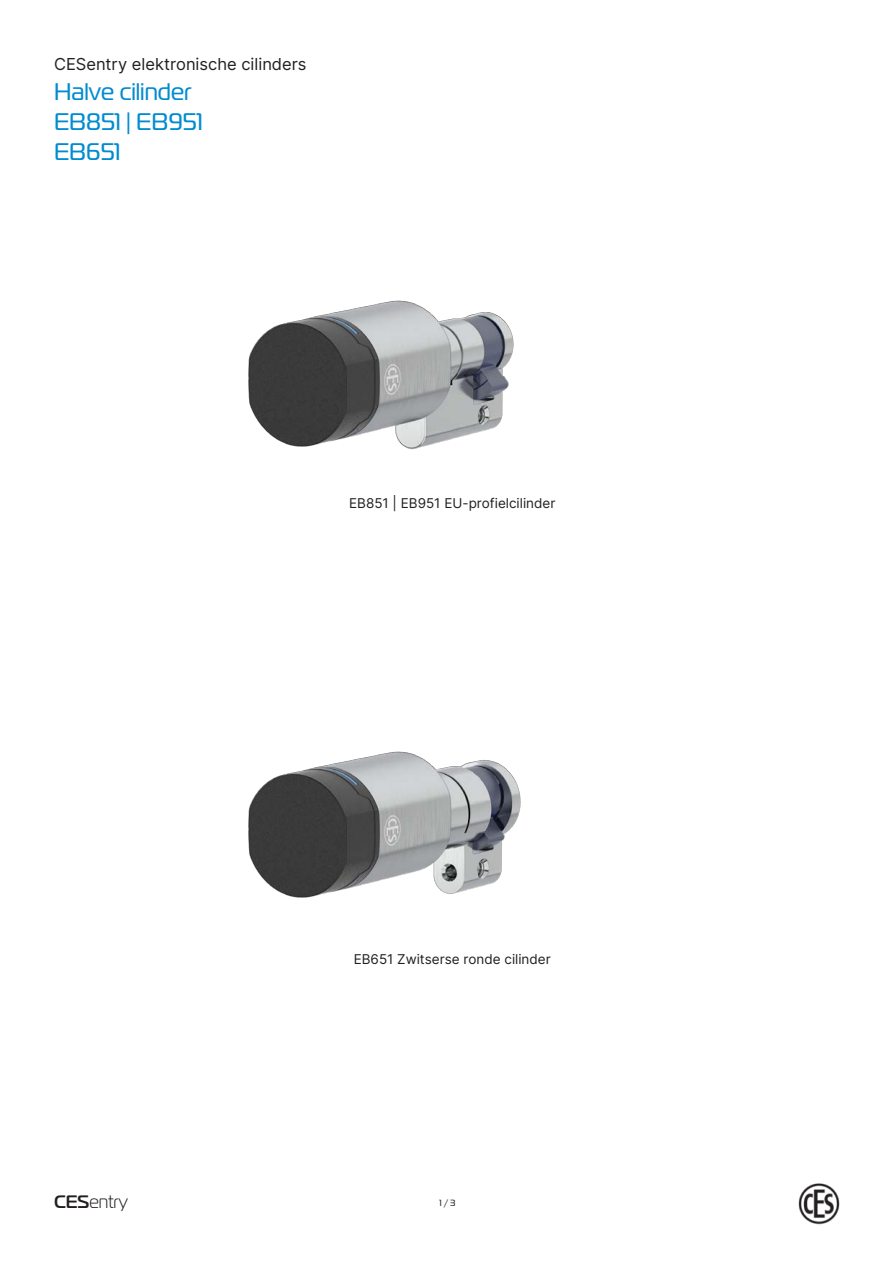
<style>
.page{position:relative;width:893px;height:1263px;background:#fff}
.page>*{position:absolute;margin:0;border:0;box-sizing:border-box;transform-origin:0 0}
.t1{font:24px/30px "Magistral";color:#008cd0}
.t2{font:300 18px "Magistral";color:#231f20}
.t3{font:16.5px "Inter";color:#231f20}
.t4{font:13.5px "Inter";color:#231f20}
.t5{font:9px "Magistral";color:#231f20}
.s1{font-weight:500}
</style>
<div class="page">
<img style="left:798px;top:1183px;width:42px;height:42px">
<img style="left:248px;top:300px;width:266px;height:150px">
<img style="left:248px;top:751px;width:273px;height:147px">
<p class="t3" style="left:54px;top:52px;width:254px">CESentry elektronische cilinders</p>
<h1 class="t1" style="left:54px;top:77px;width:150px">Halve cilinder<br>EB851 | EB951<br>EB651</h1>
<p class="t4" style="left:349px;top:494px;width:208px">EB851 | EB951 EU-profielcilinder</p>
<p class="t4" style="left:354px;top:949px;width:199px">EB651 Zwitserse ronde cilinder</p>
<h2 class="t2" style="left:54px;top:1191px;width:76px"><span class="s1">CES</span>entry</h2>
<p class="t5" style="left:439px;top:1198px;width:18px">1 / 3</p>
</div>
